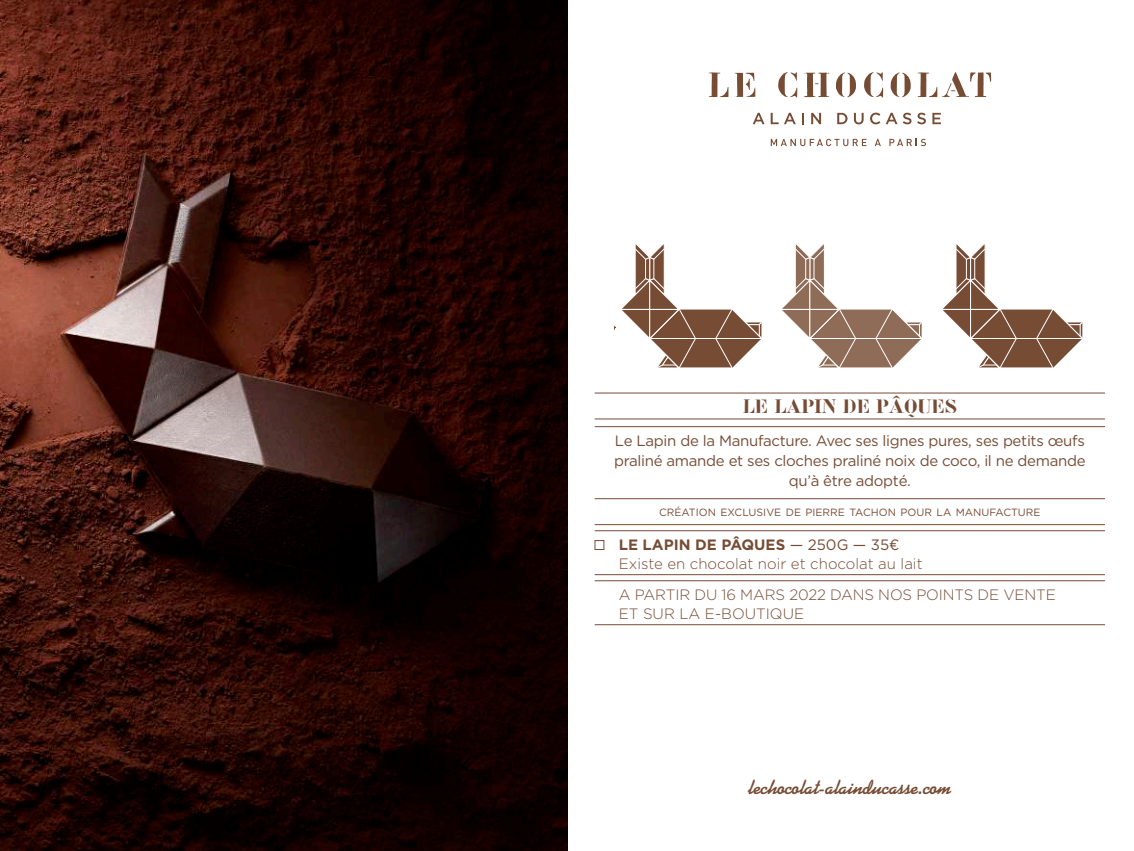
<style>
.page{position:relative;width:1134px;height:851px;background:#fff}
.page>*{position:absolute;margin:0;border:0;box-sizing:border-box;transform-origin:0 0}
.t1{font:21px "Flightcase";color:#764c35}
.t2{font:700 20px "Kaufmann";color:#764c35}
.t3{font:15px/20px "Gotham";letter-spacing:-.02em;color:#764c35;text-align:center}
.t4{font:300 15px/19px "Gotham";letter-spacing:-.005em;color:#764c35}
.t5{font:10.4px "Gotham";color:#764c35}
.s1{font-weight:700}
.s2{font-weight:400}
.s3{font-family:"Maax";font-weight:400}
</style>
<div class="page">
<svg style="left:709px;top:72px;width:19px;height:25px"></svg>
<svg style="left:734px;top:73px;width:21px;height:24px"></svg>
<svg style="left:778px;top:72px;width:19px;height:25px"></svg>
<svg style="left:804px;top:72px;width:25px;height:25px"></svg>
<svg style="left:836px;top:72px;width:20px;height:25px"></svg>
<svg style="left:864px;top:72px;width:19px;height:25px"></svg>
<svg style="left:891px;top:72px;width:20px;height:25px"></svg>
<svg style="left:917px;top:72px;width:74px;height:25px"></svg>
<svg style="left:753px;top:113px;width:11px;height:11px"></svg>
<svg style="left:771px;top:113px;width:25px;height:11px"></svg>
<svg style="left:802px;top:113px;width:2px;height:11px"></svg>
<svg style="left:811px;top:113px;width:10px;height:11px"></svg>
<svg style="left:837px;top:113px;width:10px;height:11px"></svg>
<svg style="left:854px;top:113px;width:10px;height:11px"></svg>
<svg style="left:870px;top:113px;width:10px;height:11px"></svg>
<svg style="left:886px;top:113px;width:11px;height:11px"></svg>
<svg style="left:903px;top:113px;width:8px;height:11px"></svg>
<svg style="left:917px;top:113px;width:9px;height:11px"></svg>
<svg style="left:932px;top:113px;width:9px;height:11px"></svg>
<svg style="left:771px;top:139px;width:95px;height:7px"></svg>
<svg style="left:875px;top:139px;width:6px;height:7px"></svg>
<svg style="left:889px;top:139px;width:37px;height:7px"></svg>
<hr style="left:595px;top:392px;width:510px;height:1px;background:#764c35">
<hr style="left:595px;top:418px;width:510px;height:1px;background:#764c35">
<hr style="left:595px;top:426px;width:510px;height:1px;background:#764c35">
<hr style="left:595px;top:498px;width:510px;height:1px;background:#764c35">
<hr style="left:595px;top:524px;width:510px;height:1px;background:#764c35">
<hr style="left:595px;top:530px;width:510px;height:1px;background:#764c35">
<hr style="left:595px;top:574px;width:510px;height:1px;background:#764c35">
<hr style="left:595px;top:580px;width:510px;height:1px;background:#764c35">
<hr style="left:595px;top:624px;width:510px;height:1px;background:#764c35">
<div style="left:595px;top:540px;width:9px;height:9px;border:1px solid #764c35"></div>
<svg style="left:614px;top:244px;width:148px;height:124px"></svg>
<svg style="left:943px;top:244px;width:140px;height:124px"></svg>
<svg style="left:782px;top:244px;width:140px;height:124px"></svg>
<img style="left:0;top:0;width:567px;height:850px">
<h1 class="t1" style="left:743px;top:394px;width:216px">lE LAPIN DE PÂQUES</h1>
<p class="t3" style="left:614px;top:430px;width:473px">Le Lapin de la Manufacture. Avec ses lignes pures, ses petits œufs praliné amande et ses cloches praliné noix de coco, il ne demande qu’à être adopté.</p>
<p class="t5" style="left:659px;top:506px;width:383px">CRÉATION EXCLUSIVE DE PIERRE TACHON POUR LA MANUFACTURE</p>
<p class="t4" style="left:619px;top:534px;width:305px"><span class="s1">LE LAPIN DE PÂQUES</span> <span class="s2">— 250G — 35</span><span class="s3">€<br></span>Existe en chocolat noir et chocolat au lait</p>
<p class="t4" style="left:619px;top:584px;width:438px">A PARTIR DU 16 MARS 2022 DANS NOS POINTS DE VENTE<br>ET SUR LA E-BOUTIQUE</p>
<h2 class="t2" style="left:749px;top:775px;width:204px">lechocolat-alainducasse.com</h2>
</div>
